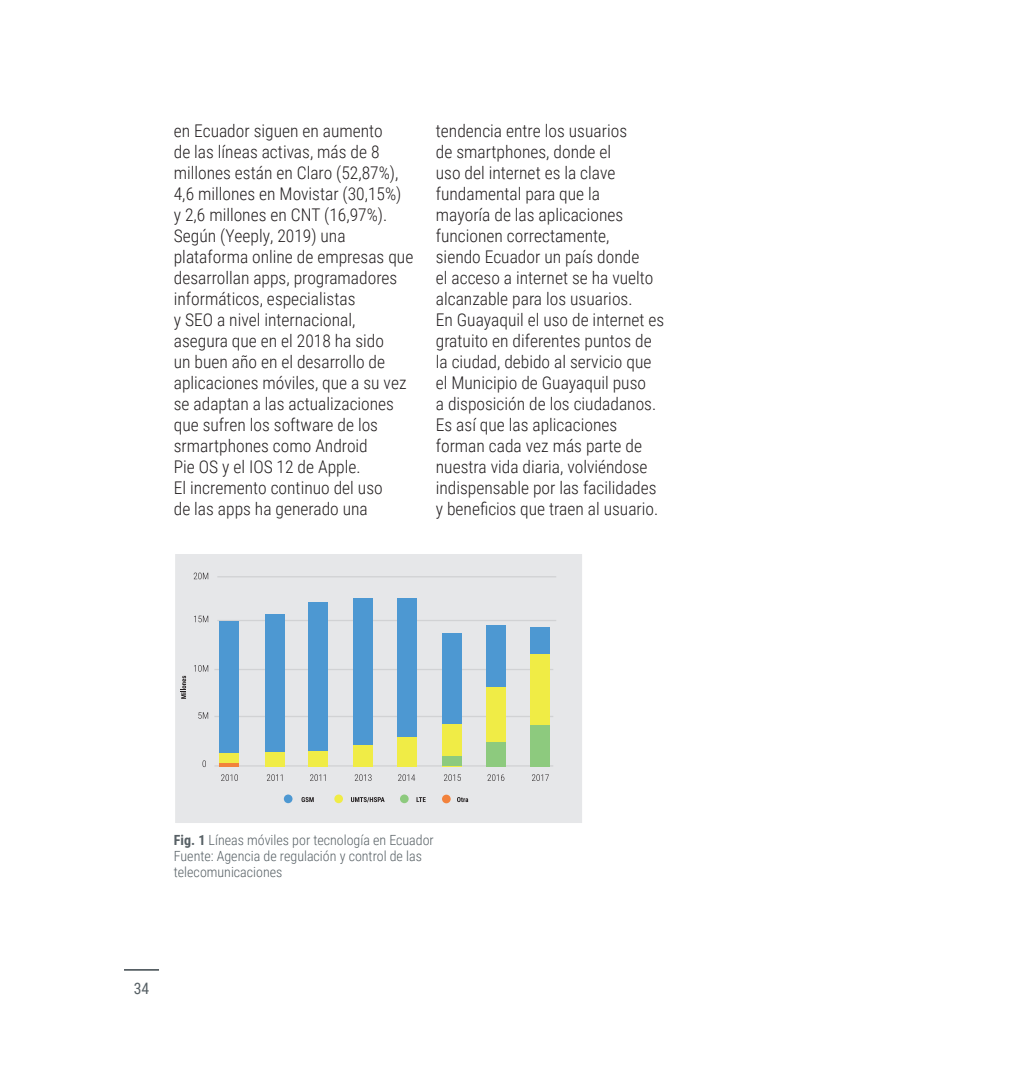
<style>
.page{position:relative;width:1017px;height:1067px;background:#fff}
.page>*{position:absolute;margin:0;border:0;box-sizing:border-box;transform-origin:0 0}
.Parrafos_revista{font:300 17.5px/21px "Roboto Condensed";color:#231f20}
.t1{font:15.75px "Roboto Condensed";color:#576065}
.Parrafos_revista-2{font:300 14px/15.8px "Roboto Condensed";color:#576065}
.s1{font-weight:700}
</style>
<div class="page">
<hr style="left:124px;top:969px;width:35px;height:1px;background:#576065">
<div style="left:174px;top:552px;width:409px;height:272px;background:#e6e7e9;border:1px solid #fff"></div>
<hr style="left:214px;top:669px;width:339px;height:1px;background:#d1d2d4">
<hr style="left:214px;top:716px;width:339px;height:1px;background:#d1d2d4">
<hr style="left:214px;top:765px;width:339px;height:1px;background:#d1d2d4">
<hr style="left:217px;top:576px;width:339px;height:1px;background:#d1d2d4">
<hr style="left:217px;top:620px;width:339px;height:1px;background:#d1d2d4">
<div style="left:220px;top:621px;width:19px;height:145px;background:#4d98d2"></div>
<div style="left:265px;top:614px;width:20px;height:152px;background:#4d98d2"></div>
<div style="left:309px;top:602px;width:19px;height:164px;background:#4d98d2"></div>
<div style="left:354px;top:598px;width:19px;height:168px;background:#4d98d2"></div>
<div style="left:397px;top:598px;width:19px;height:168px;background:#4d98d2"></div>
<div style="left:442px;top:633px;width:20px;height:133px;background:#4d98d2"></div>
<div style="left:486px;top:624px;width:19px;height:142px;background:#4d98d2"></div>
<div style="left:531px;top:627px;width:19px;height:139px;background:#4d98d2"></div>
<hr style="left:220px;top:763px;width:19px;height:3px;background:#f2823c">
<div style="left:219px;top:753px;width:20px;height:10px;background:#f0ec46"></div>
<div style="left:266px;top:752px;width:19px;height:14px;background:#f0ec46"></div>
<div style="left:309px;top:751px;width:19px;height:15px;background:#f0ec46"></div>
<div style="left:354px;top:745px;width:19px;height:21px;background:#f0ec46"></div>
<div style="left:397px;top:737px;width:19px;height:29px;background:#f0ec46"></div>
<div style="left:442px;top:723px;width:20px;height:43px;background:#f0ec46"></div>
<div style="left:486px;top:687px;width:19px;height:54px;background:#f0ec46"></div>
<div style="left:531px;top:654px;width:19px;height:71px;background:#f0ec45"></div>
<div style="left:442px;top:756px;width:20px;height:10px;background:#8dca7e"></div>
<div style="left:486px;top:741px;width:19px;height:25px;background:#8dca7e"></div>
<div style="left:530px;top:725px;width:20px;height:41px;background:#8dca7e"></div>
<svg style="left:198px;top:712px;width:10px;height:7px"></svg>
<svg style="left:194px;top:615px;width:14px;height:7px"></svg>
<svg style="left:194px;top:665px;width:14px;height:6px"></svg>
<svg style="left:194px;top:572px;width:14px;height:7px"></svg>
<svg style="left:203px;top:760px;width:3px;height:7px"></svg>
<svg style="left:355px;top:774px;width:17px;height:7px"></svg>
<svg style="left:267px;top:774px;width:15px;height:7px"></svg>
<svg style="left:310px;top:774px;width:16px;height:7px"></svg>
<svg style="left:221px;top:774px;width:17px;height:7px"></svg>
<svg style="left:398px;top:774px;width:17px;height:7px"></svg>
<svg style="left:487px;top:774px;width:17px;height:7px"></svg>
<svg style="left:444px;top:774px;width:17px;height:7px"></svg>
<svg style="left:532px;top:774px;width:17px;height:7px"></svg>
<div style="left:284px;top:794px;width:8px;height:9px;background:#4d98d2;border-radius:50%"></div>
<div style="left:442px;top:794px;width:9px;height:9px;background:#f2823c;border-radius:50%"></div>
<div style="left:334px;top:794px;width:9px;height:9px;background:#f0ec46;border-radius:50%"></div>
<div style="left:400px;top:794px;width:9px;height:9px;background:#8dca7e;border-radius:50%"></div>
<svg style="left:457px;top:797px;width:11px;height:5px"></svg>
<svg style="left:351px;top:797px;width:34px;height:5px"></svg>
<svg style="left:416px;top:797px;width:10px;height:5px"></svg>
<svg style="left:301px;top:797px;width:13px;height:5px"></svg>
<svg style="left:181px;top:675px;width:5px;height:23px"></svg>
<p class="Parrafos_revista" style="left:174px;top:120px;width:229px">en Ecuador siguen en aumento de las líneas activas, más de 8 millones están en Claro (52,87%),<br>4,6 millones en Movistar (30,15%) y 2,6 millones en CNT (16,97%).</p>
<p class="Parrafos_revista" style="left:174px;top:225px;width:241px">Según (Yeeply, 2019) una plataforma online de empresas que desarrollan apps, programadores informáticos, especialistas<br>y SEO a nivel internacional, asegura que en el 2018 ha sido<br>un buen año en el desarrollo de aplicaciones móviles, que a su vez se adaptan a las actualizaciones que sufren los software de los srmartphones como Android<br>Pie OS y el IOS 12 de Apple.</p>
<p class="Parrafos_revista" style="left:174px;top:477px;width:210px">El incremento continuo del uso de las apps ha generado una</p>
<p class="Parrafos_revista" style="left:436px;top:120px;width:219px">tendencia entre los usuarios<br>de smartphones, donde el<br>uso del internet es la clave fundamental para que la mayoría de las aplicaciones funcionen correctamente, siendo Ecuador un país donde el acceso a internet se ha vuelto alcanzable para los usuarios.</p>
<p class="Parrafos_revista" style="left:436px;top:309px;width:230px">En Guayaquil el uso de internet es gratuito en diferentes puntos de la ciudad, debido al servicio que el Municipio de Guayaquil puso<br>a disposición de los ciudadanos.<br>Es así que las aplicaciones forman cada vez más parte de nuestra vida diaria, volviéndose indispensable por las facilidades y beneficios que traen al usuario.</p>
<p class="Parrafos_revista-2" style="left:174px;top:832px;width:262px"><span class="s1">Fig. 1</span> Líneas móviles por tecnología en Ecuador</p>
<p class="Parrafos_revista-2" style="left:174px;top:848px;width:250px">Fuente: Agencia de regulación y control de las telecomunicaciones</p>
<p class="t1" style="left:134px;top:976px;width:17px">34</p>
</div>
